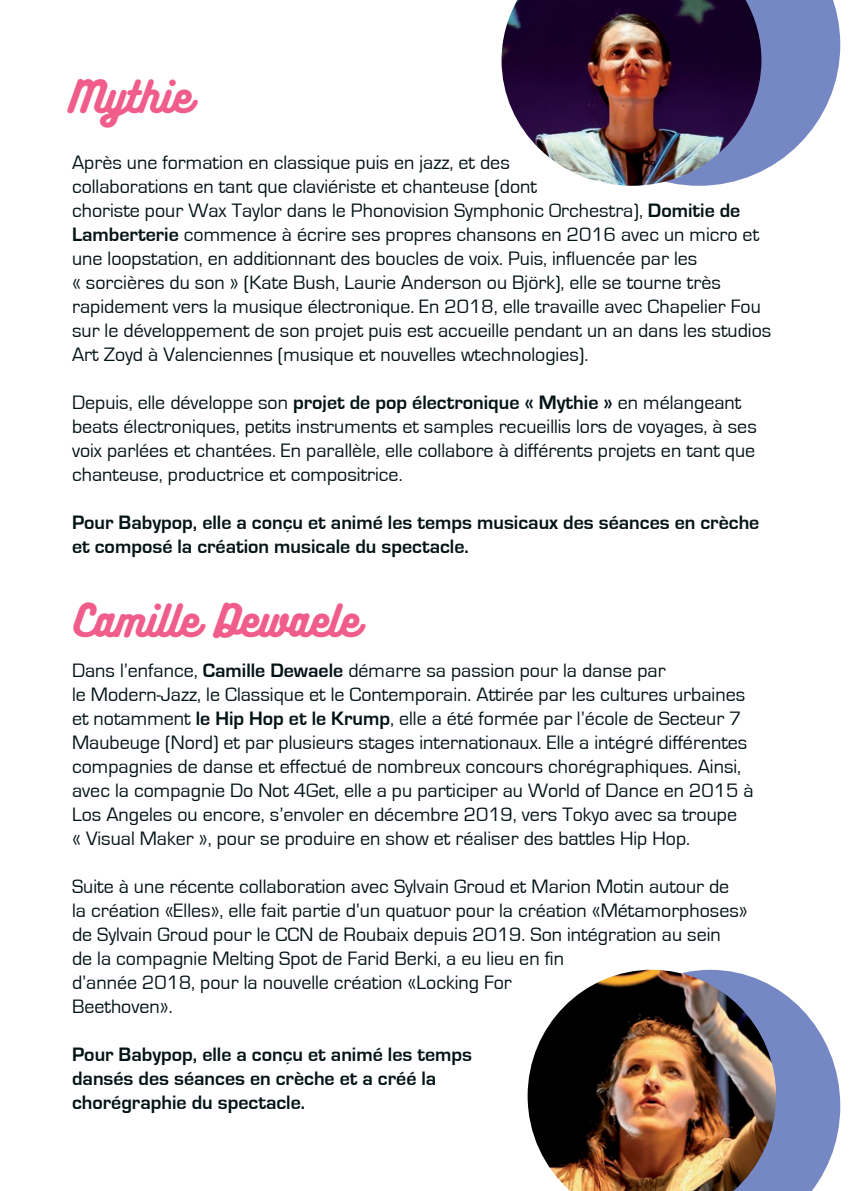
<style>
.page{position:relative;width:851px;height:1191px;background:#fff}
.page>*{position:absolute;margin:0;border:0;box-sizing:border-box;transform-origin:0 0}
.t1{font:40px "Bukhari Script";color:#f05d8b}
.t2{font:20px/24px "Eurostile";color:#031316}
.t3{font:700 20px/24px "Eurostile";color:#031316}
.s1{font-weight:700}
</style>
<div class="page">
<svg style="left:776px;top:988px;width:64px;height:203px;fill:#7688c3"></svg>
<svg style="left:761px;top:0;width:79px;height:172px;fill:#7688c3"></svg>
<img style="left:501px;top:0;width:260px;height:186px">
<img style="left:527px;top:969px;width:249px;height:222px">
<p class="t1" style="left:70px;top:75px;width:123px">Mythie</p>
<p class="t2" style="left:72px;top:151px;width:700px">Après une formation en classique puis en jazz, et des<br>collaborations en tant que claviériste et chanteuse (dont<br>choriste pour Wax Taylor dans le Phonovision Symphonic Orchestra), <span class="s1">Domitie de Lamberterie</span> commence à écrire ses propres chansons en 2016 avec un micro et une loopstation, en additionnant des boucles de voix. Puis, influencée par les<br>« sorcières du son » (Kate Bush, Laurie Anderson ou Björk), elle se tourne très rapidement vers la musique électronique. En 2018, elle travaille avec Chapelier Fou sur le développement de son projet puis est accueille pendant un an dans les studios Art Zoyd à Valenciennes (musique et nouvelles wtechnologies).</p>
<p class="t2" style="left:72px;top:391px;width:686px">Depuis, elle développe son <span class="s1">projet de pop électronique « Mythie »</span> en mélangeant beats électroniques, petits instruments et samples recueillis lors de voyages, à ses voix parlées et chantées. En parallèle, elle collabore à différents projets en tant que chanteuse, productrice et compositrice.</p>
<p class="t3" style="left:72px;top:511px;width:688px">Pour Babypop, elle a conçu et animé les temps musicaux des séances en crèche et composé la création musicale du spectacle.</p>
<p class="t1" style="left:75px;top:598px;width:286px">Camille Dewaele</p>
<p class="t2" style="left:72px;top:658px;width:683px">Dans l’enfance, <span class="s1">Camille Dewaele</span> démarre sa passion pour la danse par<br>le Modern-Jazz, le Classique et le Contemporain. Attirée par les cultures urbaines et notamment <span class="s1">le Hip Hop et le Krump</span>, elle a été formée par l’école de Secteur 7<br>Maubeuge (Nord) et par plusieurs stages internationaux. Elle a intégré différentes compagnies de danse et effectué de nombreux concours chorégraphiques. Ainsi, avec la compagnie Do Not 4Get, elle a pu participer au World of Dance en 2015 à Los Angeles ou encore, s’envoler en décembre 2019, vers Tokyo avec sa troupe<br>« Visual Maker », pour se produire en show et réaliser des battles Hip Hop.</p>
<p class="t2" style="left:72px;top:874px;width:677px">Suite à une récente collaboration avec Sylvain Groud et Marion Motin autour de la création «Elles», elle fait partie d’un quatuor pour la création «Métamorphoses» de Sylvain Groud pour le CCN de Roubaix depuis 2019. Son intégration au sein<br>de la compagnie Melting Spot de Farid Berki, a eu lieu en fin<br>d’année 2018, pour la nouvelle création «Locking For<br>Beethoven».</p>
<p class="t3" style="left:72px;top:1042px;width:401px">Pour Babypop, elle a conçu et animé les temps dansés des séances en crèche et a créé la chorégraphie du spectacle.</p>
</div>
